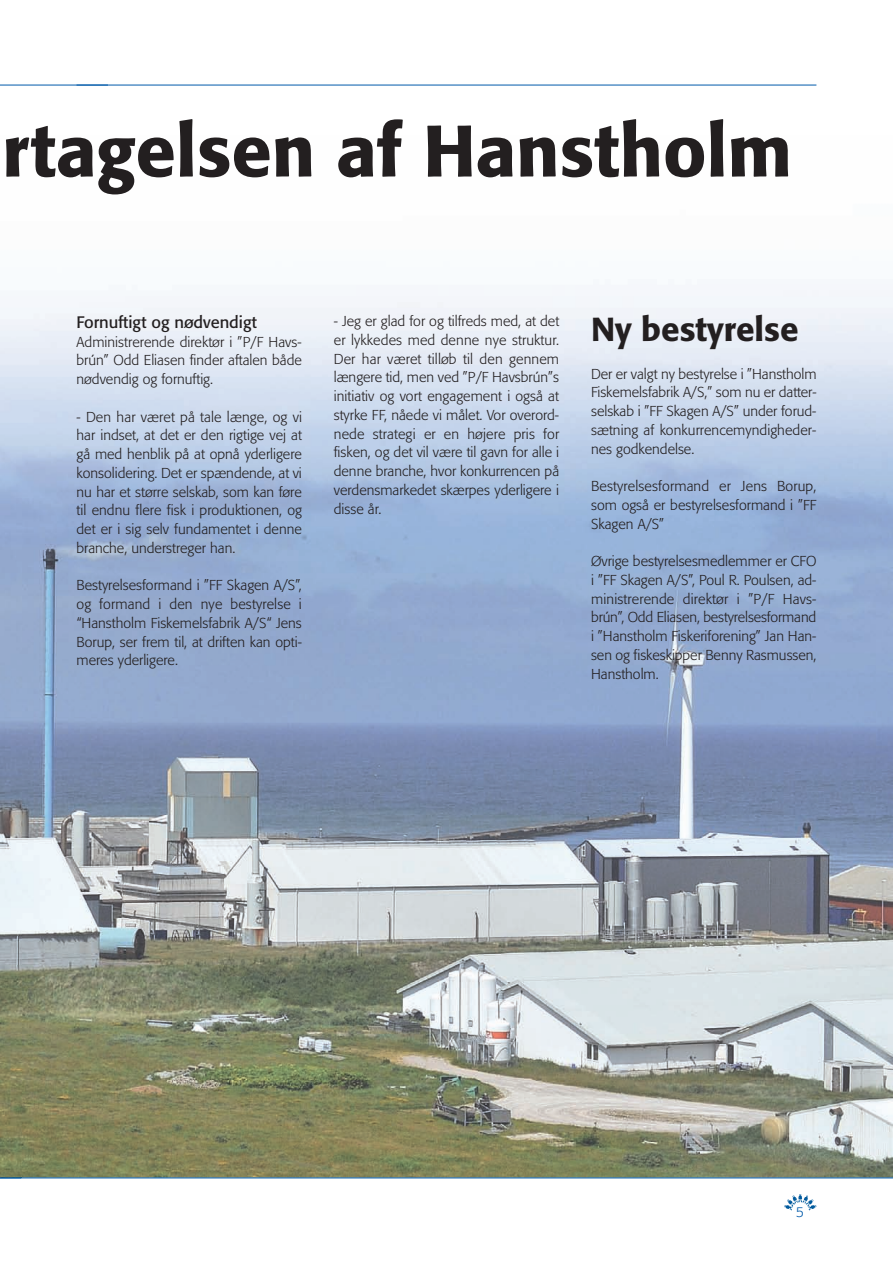
<style>
.page{position:relative;width:893px;height:1263px;background:#fff}
.page>*{position:absolute;margin:0;border:0;box-sizing:border-box;transform-origin:0 0}
.t1{font:500 72px "Formata";color:#231f20}
.t2{font:500 33px "Formata";color:#231f20}
.t3{font:16.5px "Formata";color:#231f20}
.t4{font:300 14.25px/18.8px "Formata";color:#231f20;text-align:justify}
.t5{font:300 14.25px "Formata";color:#015aaa}
</style>
<div class="page">
<img style="left:0;top:290px;width:893px;height:887px">
<hr style="left:77px;top:85px;width:739px;height:1px;background:#015aaa">
<svg style="left:784px;top:1194px;width:32px;height:16px"></svg>
<hr style="left:0;top:85px;width:108px;height:1px;background:#015aaa">
<hr style="left:0;top:1177px;width:893px;height:1px;background:#015aaa">
<h1 class="t1" style="left:2px;top:120px;width:791px">rtagelsen af Hanstholm</h1>
<p class="t3" style="left:77px;top:315px;width:182px">Fornuftigt og nødvendigt</p>
<p class="t4" style="left:77px;top:333px;width:227px">Administrerende direktør i ”P/F Havs&shy;brún” Odd Eliasen finder aftalen både nødvendig og fornuftig.</p>
<p class="t4" style="left:77px;top:408px;width:227px">- Den har været på tale længe, og vi har indset, at det er den rigtige vej at gå med henblik på at opnå yderligere konsolidering. Det er spændende, at vi nu har et større selskab, som kan føre til endnu flere fisk i produktionen, og det er i sig selv fundamentet i denne branche, understreger han.</p>
<p class="t4" style="left:77px;top:577px;width:227px">Bestyrelsesformand i ”FF Skagen A/S”, og formand i den nye bestyrelse i “Hanstholm Fiskemelsfabrik A/S“ Jens Borup, ser frem til, at driften kan opti&shy;meres yderligere.</p>
<p class="t4" style="left:334px;top:313px;width:227px">- Jeg er glad for og tilfreds med, at det er lykkedes med denne nye struktur.<br>Der har været tilløb til den gennem længere tid, men ved ”P/F Havsbrún”s initiativ og vort engagement i også at styrke FF, nåede vi målet. Vor overord&shy;nede strategi er en højere pris for fisk en, og det vil være til gavn for alle i denne branche, hvor konkurrencen på verdensmarkedet skærpes yderligere i disse år.</p>
<h2 class="t2" style="left:591px;top:315px;width:209px">Ny bestyrelse</h2>
<p class="t4" style="left:591px;top:365px;width:227px">Der er valgt ny bestyrelse i ”Hanstholm Fiskemelsfabrik A/S,” som nu er datter&shy;selskab i ”FF Skagen A/S” under forud&shy;sætning af konkurrencemyndigheder&shy;nes godkendelse.</p>
<p class="t4" style="left:591px;top:478px;width:227px">Bestyrelsesformand er Jens Borup, som også er bestyrelsesformand i ”FF Skagen A/S”</p>
<p class="t4" style="left:591px;top:553px;width:227px">Øvrige bestyrelsesmedlemmer er CFO i ”FF Skagen A/S”, Poul R. Poulsen, ad&shy;ministrerende direktør i ”P/F Havs&shy;brún”, Odd Eliasen, bestyrelsesformand i ”Hanstholm Fiskeriforening” Jan Han&shy;sen og fiskeskipper Benny Rasmussen, Hanstholm.</p>
<p class="t5" style="left:796px;top:1206px;width:10px">5</p>
</div>
